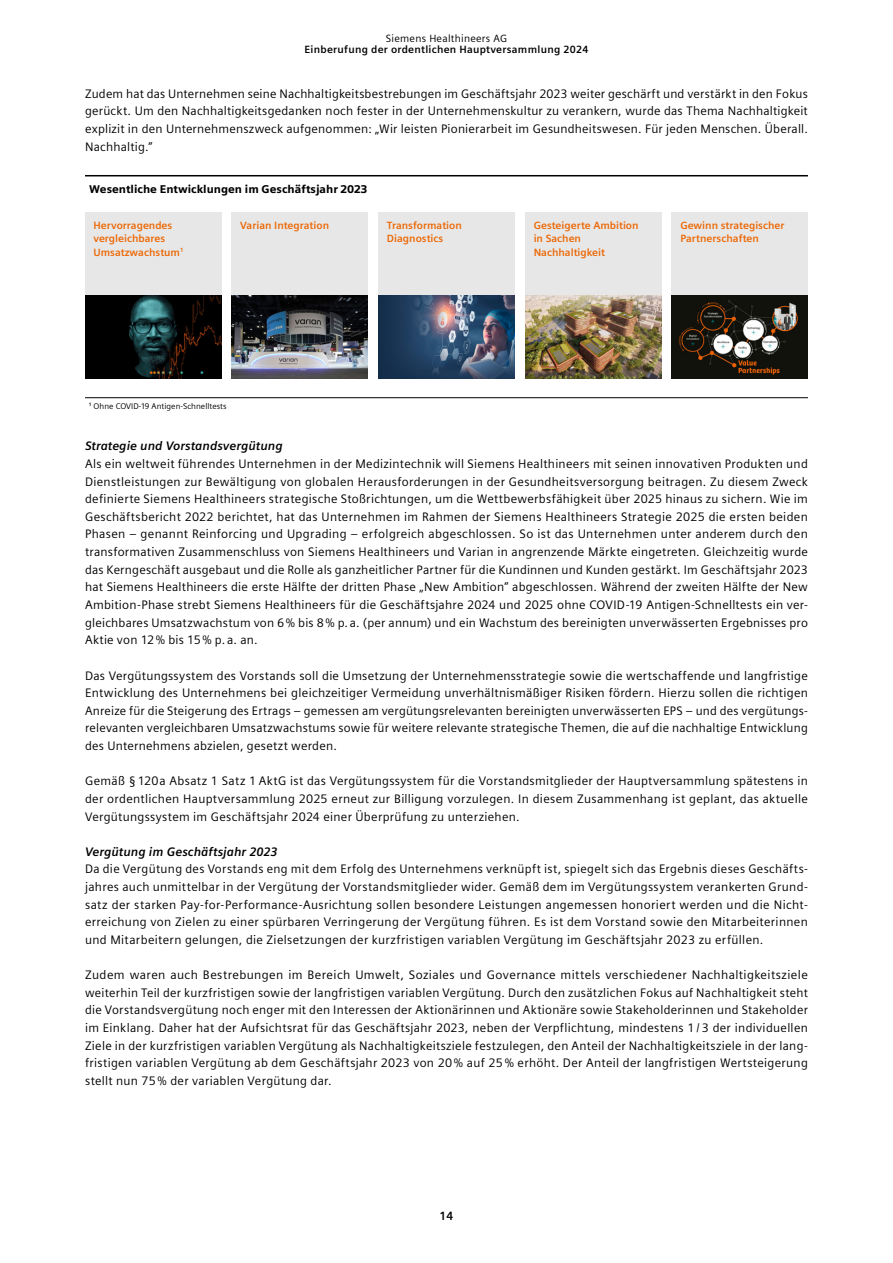
<style>
.page{position:relative;width:893px;height:1263px;background:#fff}
.page>*{position:absolute;margin:0;border:0;box-sizing:border-box;transform-origin:0 0}
.t1{font:12.3px/17.7px "Siemens Sans";letter-spacing:.02em;color:#000;text-align:justify}
.t2{font:italic 700 12.3px "Siemens Sans";color:#000}
.t3{font:700 12px "Siemens Sans";color:#000}
.t4{font:900 11.25px "Siemens Sans";color:#000}
.t5{font:700 10.5px/13.5px "Siemens Sans";color:#ec6602}
.t6{font:700 10.5px "Siemens Sans";letter-spacing:.025em;color:#000}
.t7{font:10.5px "Siemens Sans";letter-spacing:.025em;color:#000}
.t8{font:8.25px "Siemens Sans";letter-spacing:.005em;color:#000}
</style>
<div class="page">
<hr style="left:85px;top:397px;width:723px;height:1px;background:#000">
<hr style="left:85px;top:175px;width:723px;height:1px;background:#000">
<div style="left:85px;top:212px;width:136px;height:83px;background:#e7e7e7"></div>
<div style="left:232px;top:212px;width:136px;height:83px;background:#e7e7e7"></div>
<div style="left:378px;top:212px;width:136px;height:83px;background:#e7e7e7"></div>
<div style="left:525px;top:212px;width:136px;height:83px;background:#e7e7e7"></div>
<div style="left:672px;top:212px;width:136px;height:83px;background:#e7e7e7"></div>
<img style="left:85px;top:295px;width:136px;height:83px">
<img style="left:232px;top:295px;width:136px;height:83px">
<img style="left:378px;top:295px;width:136px;height:83px">
<img style="left:525px;top:295px;width:136px;height:83px">
<img style="left:672px;top:295px;width:136px;height:83px">
<p class="t7" style="left:386px;top:33px;width:123px">Siemens Healthineers AG</p>
<p class="t6" style="left:304px;top:44px;width:285px">Einberufung der ordentlichen Hauptversammlung 2024</p>
<p class="t1" style="left:85px;top:85px;width:724px">Zudem hat das Unternehmen seine Nachhaltigkeitsbestrebungen im Geschäftsjahr 2023 weiter geschärft und verstärkt in den Fokus gerückt. Um den Nachhaltigkeitsgedanken noch fester in der Unternehmenskultur zu verankern, wurde das Thema Nachhaltigkeit explizit in den Unternehmenszweck aufgenommen: „Wir leisten Pionierarbeit im Gesundheitswesen. Für jeden Menschen. Überall.<br>Nachhaltig.“</p>
<p class="t4" style="left:89px;top:182px;width:280px">Wesentliche Entwicklungen im Geschäftsjahr 2023</p>
<p class="t5" style="left:94px;top:219px;width:92px">Hervorragendes vergleichbares<br>Umsatzwachstum<sup>1</sup></p>
<p class="t5" style="left:240px;top:219px;width:90px">Varian Integration</p>
<p class="t5" style="left:387px;top:218px;width:76px">Transformation<br>Diagnostics</p>
<p class="t5" style="left:534px;top:219px;width:106px">Gesteigerte Ambition in Sachen<br>Nachhaltigkeit</p>
<p class="t5" style="left:680px;top:219px;width:106px">Gewinn strategischer<br>Partnerschaften</p>
<p class="t8" style="left:89px;top:401px;width:139px"><sup>1</sup> Ohne COVID-19 Antigen-Schnelltests</p>
<p class="t2" style="left:85px;top:439px;width:199px">Strategie und Vorstandsvergütung</p>
<p class="t1" style="left:85px;top:455px;width:724px">Als ein weltweit führendes Unternehmen in der Medizintechnik will Siemens Healthineers mit seinen innovativen Produkten und Dienstleistungen zur Bewältigung von globalen Herausforderungen in der Gesundheitsversorgung beitragen. Zu diesem Zweck definierte Siemens Healthineers strategische Stoßrichtungen, um die Wettbewerbsfähigkeit über 2025 hinaus zu sichern. Wie im Geschäftsbericht 2022 berichtet, hat das Unternehmen im Rahmen der Siemens Healthineers Strategie 2025 die ersten beiden Phasen – genannt Reinforcing und Upgrading – erfolgreich abgeschlossen. So ist das Unternehmen unter anderem durch den transformativen Zusammenschluss von Siemens Healthineers und Varian in angrenzende Märkte eingetreten. Gleichzeitig wurde das Kerngeschäft ausgebaut und die Rolle als ganzheitlicher Partner für die Kundinnen und Kunden gestärkt. Im Geschäftsjahr 2023 hat Siemens Healthineers die erste Hälfte der dritten Phase „New Ambition“ abgeschlossen. Während der zweiten Hälfte der New Ambition-Phase strebt Siemens Healthineers für die Geschäftsjahre 2024 und 2025 ohne COVID-19 Antigen-Schnelltests ein ver&shy;gleichbares Umsatzwachstum von 6% bis 8% p. a. (per annum) und ein Wachstum des bereinigten unverwässerten Ergebnisses pro Aktie von 12% bis 15% p. a. an.</p>
<p class="t1" style="left:85px;top:666px;width:724px">Das Vergütungssystem des Vorstands soll die Umsetzung der Unternehmensstrategie sowie die wertschaffende und langfristige Entwicklung des Unternehmens bei gleichzeitiger Vermeidung unverhältnismäßiger Risiken fördern. Hierzu sollen die richtigen Anreize für die Steigerung des Ertrags – gemessen am vergütungsrelevanten bereinigten unverwässerten EPS – und des vergütungs&shy;relevanten vergleichbaren Umsatzwachstums sowie für weitere relevante strategische Themen, die auf die nachhaltige Entwicklung des Unternehmens abzielen, gesetzt werden.</p>
<p class="t1" style="left:85px;top:772px;width:724px">Gemäß § 120a Absatz 1 Satz 1 AktG ist das Vergütungssystem für die Vorstandsmitglieder der Hauptversammlung spätestens in der ordentlichen Hauptversammlung 2025 erneut zur Billigung vorzulegen. In diesem Zusammenhang ist geplant, das aktuelle Vergütungssystem im Geschäftsjahr 2024 einer Überprüfung zu unterziehen.</p>
<p class="t2" style="left:85px;top:844px;width:194px">Vergütung im Geschäftsjahr 2023</p>
<p class="t1" style="left:85px;top:860px;width:724px">Da die Vergütung des Vorstands eng mit dem Erfolg des Unternehmens verknüpft ist, spiegelt sich das Ergebnis dieses Geschäfts&shy;jahres auch unmittelbar in der Vergütung der Vorstandsmitglieder wider. Gemäß dem im Vergütungssystem verankerten Grund&shy;satz der starken Pay-for-Performance-Ausrichtung sollen besondere Leistungen angemessen honoriert werden und die Nicht&shy;erreichung von Zielen zu einer spürbaren Verringerung der Vergütung führen. Es ist dem Vorstand sowie den Mitarbeiterinnen und Mitarbeitern gelungen, die Zielsetzungen der kurzfristigen variablen Vergütung im Geschäftsjahr 2023 zu erfüllen.</p>
<p class="t1" style="left:85px;top:966px;width:724px">Zudem waren auch Bestrebungen im Bereich Umwelt, Soziales und Governance mittels verschiedener Nachhaltigkeitsziele weiterhin Teil der kurzfristigen sowie der langfristigen variablen Vergütung. Durch den zusätzlichen Fokus auf Nachhaltigkeit steht die Vorstandsvergütung noch enger mit den Interessen der Aktionärinnen und Aktionäre sowie Stakeholderinnen und Stakeholder im Einklang. Daher hat der Aufsichtsrat für das Geschäftsjahr 2023, neben der Verpflichtung, mindestens 1 / 3 der individuellen Ziele in der kurzfristigen variablen Vergütung als Nachhaltigkeitsziele festzulegen, den Anteil der Nachhaltigkeitsziele in der lang&shy;fristigen variablen Vergütung ab dem Geschäftsjahr 2023 von 20 % auf 25 % erhöht. Der Anteil der langfristigen Wertsteigerung stellt nun 75 % der variablen Vergütung dar.</p>
<p class="t3" style="left:440px;top:1209px;width:15px">14</p>
</div>
